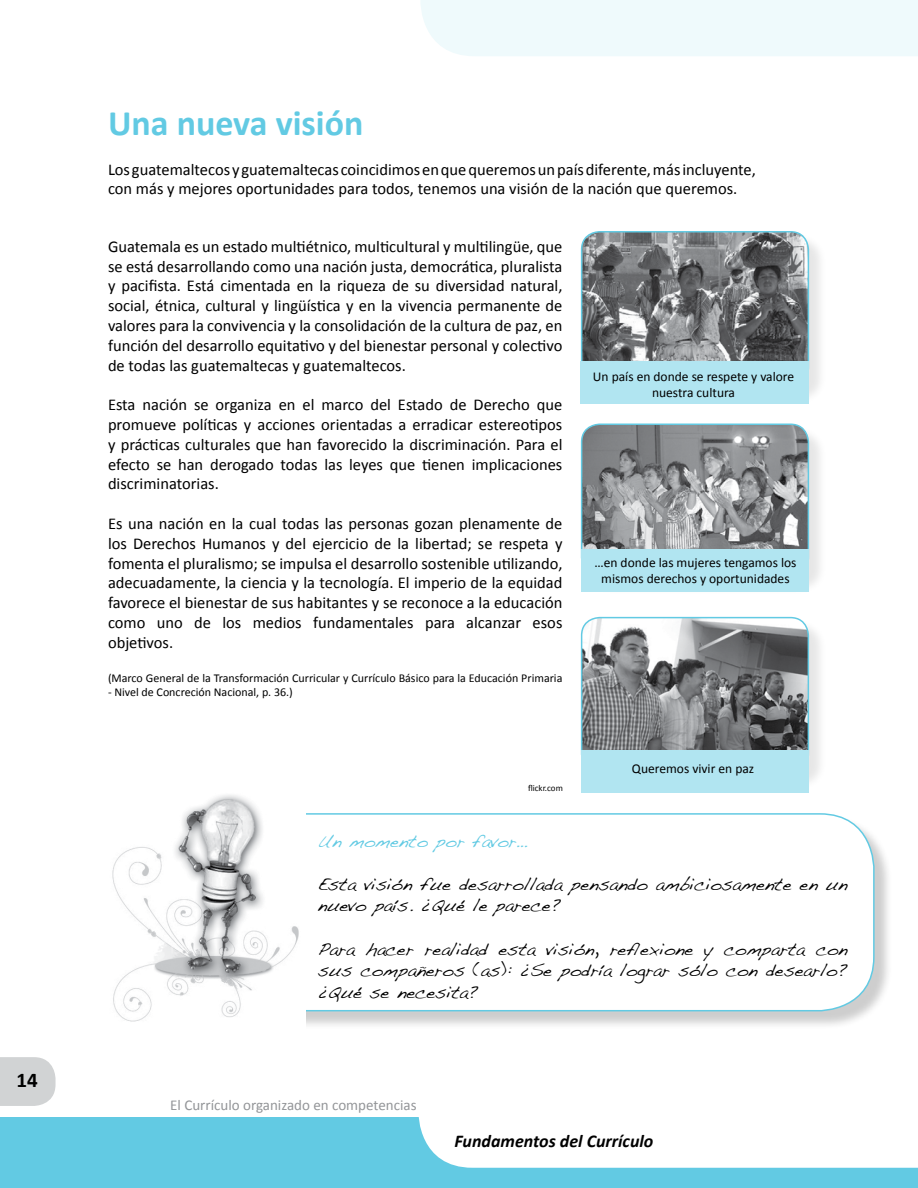
<style>
.page{position:relative;width:918px;height:1188px;background:#fff}
.page>*{position:absolute;margin:0;border:0;box-sizing:border-box;transform-origin:0 0}
.t1{font:700 36px "Calibri";color:#62cae3}
.t2{font:700 21px "Calibri";color:#000}
.t3{font:18px/21.6px "Handwriting Dakota";color:#000}
.t4{font:italic 700 18px "Calibri";color:#000}
.t5{font:18px "Handwriting Dakota";color:#62cae3}
.t6{font:16.5px/19.8px "Calibri";color:#000;text-align:justify}
.t7{font:15px "Calibri";color:#939598}
.t8{font:13.5px/16.2px "Calibri";color:#000;text-align:center}
.t9{font:12px "Calibri";color:#000}
.t10{font:9px "Calibri";color:#000}
</style>
<div class="page">
<div style="left:0;top:1117px;width:918px;height:71px;background:#62cae3"></div>
<div style="left:418px;top:1117px;width:499px;height:51px;background:#fff"></div>
<svg style="left:0;top:1057px;width:56px;height:49px"></svg>
<svg style="left:917px;top:1117px;width:1px;height:51px"></svg>
<div style="left:421px;top:0;width:497px;height:56px;background:#effafc"></div>
<div style="left:203px;top:815px;width:690px;height:215px;background:#000;opacity:.2"></div>
<div style="left:201px;top:814px;width:673px;height:197px;background:#fff;border-radius:54px"></div>
<div style="left:201px;top:813px;width:674px;height:198px;border:2px solid #62cae3;border-radius:54px"></div>
<img style="left:112px;top:795px;width:194px;height:235px">
<div style="left:583px;top:233px;width:245px;height:172px;background:#000;opacity:.1"></div>
<img style="left:582px;top:232px;width:226px;height:129px">
<div style="left:581px;top:231px;width:228px;height:155px;border:2px solid #62cae3;border-radius:18px"></div>
<div style="left:583px;top:426px;width:245px;height:169px;background:#000;opacity:.1"></div>
<img style="left:582px;top:424px;width:226px;height:126px">
<div style="left:581px;top:424px;width:228px;height:152px;border:2px solid #62cae3;border-radius:18px"></div>
<div style="left:583px;top:619px;width:245px;height:172px;background:#000;opacity:.1"></div>
<img style="left:582px;top:618px;width:226px;height:132px">
<div style="left:581px;top:617px;width:228px;height:156px;border:2px solid #62cae3;border-radius:18px"></div>
<div style="left:580px;top:361px;width:229px;height:43px;background:#b1e5f1"></div>
<div style="left:581px;top:550px;width:228px;height:42px;background:#b1e5f1"></div>
<div style="left:581px;top:750px;width:228px;height:42px;background:#b1e5f1"></div>
<p class="t2" style="left:16px;top:1067px;width:23px">14</p>
<h1 class="t1" style="left:108px;top:101px;width:257px">Una nueva visión</h1>
<p class="t6" style="left:108px;top:158px;width:649px">Los guatemaltecos y guatemaltecas coincidimos en que queremos un país diferente, más incluyente, con más y mejores oportunidades para todos, tenemos una visión de la nación que queremos.</p>
<p class="t6" style="left:108px;top:236px;width:456px">Guatemala es un estado multiétnico, multicultural y multilingüe, que se está desarrollando como una nación justa, democrática, pluralista y pacifista. Está cimentada en la riqueza de su diversidad natural, social, étnica, cultural y lingüística y en la vivencia permanente de valores para la convivencia y la consolidación de la cultura de paz, en función del desarrollo equitativo y del bienestar personal y colectivo de todas las guatemaltecas y guatemaltecos.</p>
<p class="t6" style="left:108px;top:394px;width:456px">Esta nación se organiza en el marco del Estado de Derecho que promueve políticas y acciones orientadas a erradicar estereotipos y prácticas culturales que han favorecido la discriminación. Para el efecto se han derogado todas las leyes que tienen implicaciones discriminatorias.</p>
<p class="t6" style="left:108px;top:513px;width:456px">Es una nación en la cual todas las personas gozan plenamente de los Derechos Humanos y del ejercicio de la libertad; se respeta y fomenta el pluralismo; se impulsa el desarrollo sostenible utilizando, adecuadamente, la ciencia y la tecnología. El imperio de la equidad favorece el bienestar de sus habitantes y se reconoce a la educación como uno de los medios fundamentales para alcanzar esos objetivos.</p>
<p class="t9" style="left:108px;top:671px;width:456px">(Marco General de la Transformación Curricular y Currículo Básico para la Educación Primaria</p>
<p class="t9" style="left:108px;top:685px;width:186px">- Nivel de Concreción Nacional, p. 36.)</p>
<p class="t10" style="left:528px;top:783px;width:36px">flickr.com</p>
<p class="t8" style="left:593px;top:368px;width:203px">Un país en donde se respete y valore nuestra cultura</p>
<p class="t8" style="left:594px;top:554px;width:204px">…en donde las mujeres tengamos los mismos derechos y oportunidades</p>
<p class="t8" style="left:632px;top:759px;width:124px">Queremos vivir en paz</p>
<p class="t5" style="left:318px;top:830px;width:211px">Un momento por favor…</p>
<p class="t3" style="left:318px;top:873px;width:531px">Esta visión fue desarrollada pensando ambiciosamente en un nuevo país. ¿Qué le parece?</p>
<p class="t3" style="left:318px;top:938px;width:531px;text-align:justify">Para hacer realidad esta visión, reflexione y comparta con sus compañeros (as): ¿Se podría lograr sólo con desearlo? ¿Qué se necesita?</p>
<p class="t7" style="left:170px;top:1096px;width:248px">El Currículo organizado en competencias</p>
<p class="t4" style="left:454px;top:1130px;width:200px">Fundamentos del Currículo</p>
</div>
